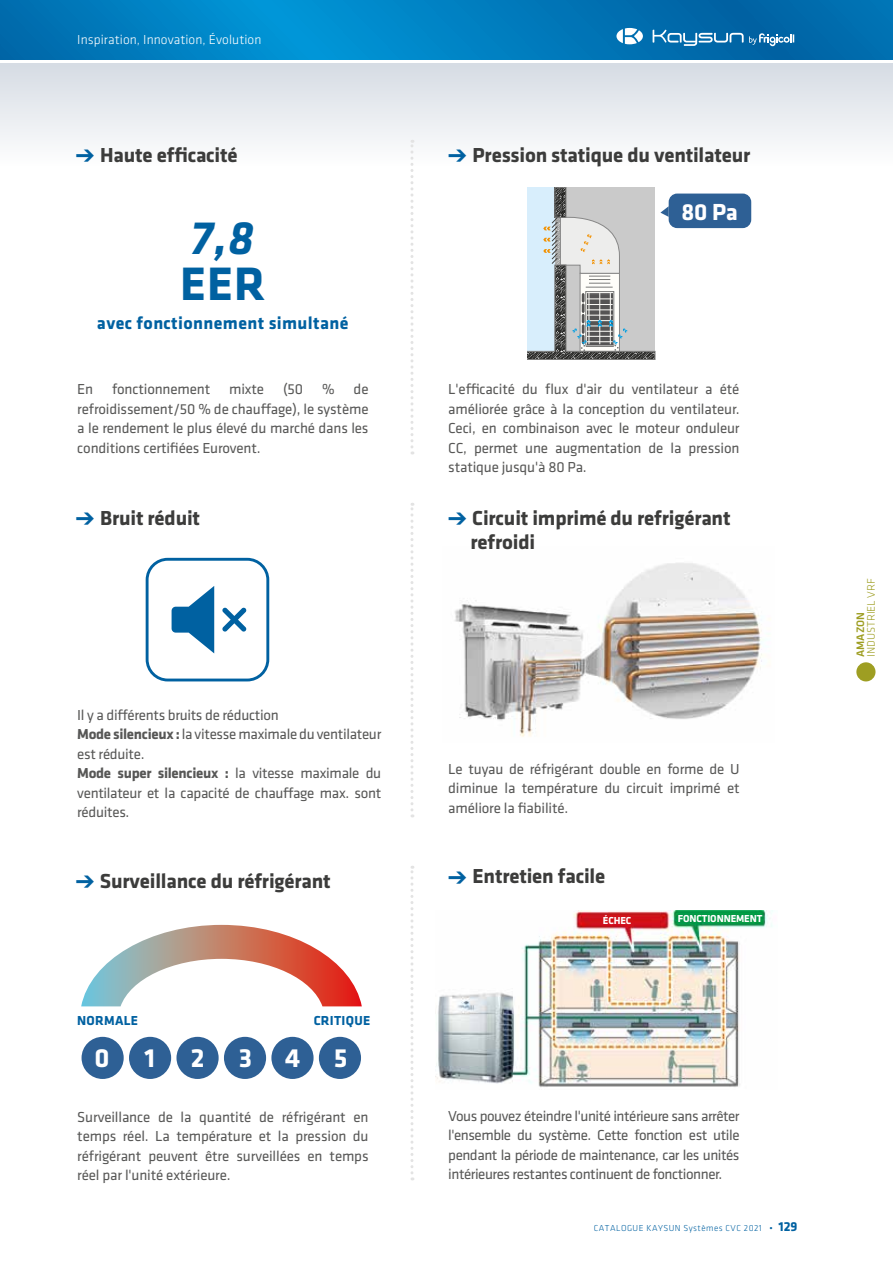
<style>
.page{position:relative;width:893px;height:1263px;background:#fff}
.page>*{position:absolute;margin:0;border:0;box-sizing:border-box;transform-origin:0 0}
.t1{font:italic 700 48.6px "Klavika";color:#0061a1}
.t2{font:700 48.6px "Klavika";color:#0061a1}
.t3{font:700 27.15px "Klavika";color:#fff}
.t4{font:700 24.15px "Klavika";color:#fff}
.t5{font:700 21px/24px "Klavika";letter-spacing:-.01em;color:#3c3c3b}
.t6{font:700 18px "Klavika";letter-spacing:.02em;color:#0061a1}
.t7{font:15px/19.5px "Klavika";letter-spacing:-.01em;color:#575756;text-align:justify}
.t8{font:300 13.5px "Klavika";letter-spacing:.005em;color:#fff}
.t9{font:700 13.5px "Klavika";letter-spacing:.02em;color:#0061a1}
.t10{font:700 13.5px "Klavika";color:#0061a1}
.t11{font:300 11.25px "Klavika";color:#9e9e22}
.t12{font:11.25px "Klavika Med Caps SC";color:#9e9e22}
.t13{font:700 10.5px "Klavika";letter-spacing:-.01em;color:#fff}
.t14{font:300 9px "Klavika";letter-spacing:.05em;color:#0061a1}
.s1{color:#0061a1}
.s2{font-weight:700}
.s3{font-weight:400}
</style>
<div class="page">
<svg style="left:0;top:0;width:893px;height:59px;background:#007abc"></svg>
<div style="left:0;top:64px;width:893px;height:102px;background:linear-gradient(to bottom,#d6dce4,#fefefe)"></div>
<svg style="left:616px;top:28px;width:27px;height:16px"></svg>
<svg style="left:653px;top:29px;width:141px;height:17px;background:#3b89bb"></svg>
<div style="left:856px;top:662px;width:19px;height:19px;background:#9e9e22;border-radius:50%"></div>
<img style="left:454px;top:563px;width:316px;height:174px">
<svg style="left:410px;top:866px;width:3px;height:314px"></svg>
<svg style="left:410px;top:503px;width:3px;height:314px"></svg>
<svg style="left:410px;top:140px;width:3px;height:314px"></svg>
<div style="left:669px;top:194px;width:82px;height:34px;background:#2e6095;border-radius:9px"></div>
<div style="left:146px;top:558px;width:123px;height:123px;border:3px solid #0061a1;border-radius:21px"></div>
<svg style="left:172px;top:586px;width:42px;height:67px"></svg>
<svg style="left:222px;top:607px;width:25px;height:25px"></svg>
<img style="left:436px;top:911px;width:337px;height:176px">
<div style="left:82px;top:1037px;width:42px;height:42px;background:#2e6095;border-radius:50%"></div>
<div style="left:176px;top:1037px;width:43px;height:42px;background:#2e6095;border-radius:50%"></div>
<div style="left:271px;top:1037px;width:43px;height:42px;background:#2e6095;border-radius:50%"></div>
<div style="left:129px;top:1037px;width:42px;height:42px;background:#2e6095;border-radius:50%"></div>
<div style="left:224px;top:1037px;width:42px;height:42px;background:#2e6095;border-radius:50%"></div>
<div style="left:319px;top:1037px;width:42px;height:42px;background:#2e6095;border-radius:50%"></div>
<svg style="left:81px;top:925px;width:281px;height:81px"></svg>
<div style="left:527px;top:187px;width:28px;height:164px;background:#d8eefc"></div>
<div style="left:566px;top:187px;width:89px;height:164px;background:#cacaca"></div>
<svg style="left:557px;top:189px;width:7px;height:17px"></svg>
<div style="left:555px;top:187px;width:11px;height:31px;border:1px solid #7c7c7b"></div>
<svg style="left:527px;top:206px;width:142px;height:153px"></svg>
<p class="t8" style="left:77px;top:32px;width:186px">Inspiration, Innovation, Évolution</p>
<h3 class="t5" style="left:76px;top:143px;width:163px"><span class="s1">➔</span> Haute efficacité</h3>
<h3 class="t5" style="left:448px;top:143px;width:304px"><span class="s1">➔</span> Pression statique du ventilateur</h3>
<h1 class="t1" style="left:191px;top:211px;width:64px">7,8</h1>
<h1 class="t2" style="left:180px;top:257px;width:87px">EER</h1>
<p class="t6" style="left:97px;top:313px;width:253px">avec fonctionnement simultané</p>
<p class="t7" style="left:77px;top:379px;width:17px">En</p>
<p class="t7" style="left:112px;top:379px;width:100px">fonctionnement</p>
<p class="t7" style="left:229px;top:379px;width:36px">mixte</p>
<p class="t7" style="left:283px;top:379px;width:22px">(50</p>
<p class="t7" style="left:322px;top:379px;width:14px">%</p>
<p class="t7" style="left:77px;top:379px;width:293px;text-indent:276px">de refroidissement/50 % de chauffage), le système a le rendement le plus élevé du marché dans les conditions certifiées Eurovent.</p>
<h3 class="t4" style="left:682px;top:194px;width:58px">80 Pa</h3>
<p class="t7" style="left:448px;top:379px;width:293px">L'efficacité du flux d'air du ventilateur a été améliorée grâce à la conception du ventilateur.<br>Ceci, en combinaison avec le moteur onduleur CC, permet une augmentation de la pression statique jusqu'à 80 Pa.</p>
<h3 class="t5" style="left:76px;top:506px;width:126px"><span class="s1">➔</span> Bruit réduit</h3>
<h3 class="t5" style="left:470px;top:506px;width:262px;text-indent:-22px"><span class="s1">➔</span> Circuit imprimé du refrigérant refroidi</h3>
<p class="t7" style="left:77px;top:705px;width:306px;text-align:left">Il y a différents bruits de réduction<br><span class="s2">Mode silencieux :</span> la vitesse maximale du ventilateur est réduite.<br><span class="s2">Mode super silencieux :</span> la vitesse maximale du ventilateur et la capacité de chauffage max. sont réduites.</p>
<p class="t7" style="left:448px;top:759px;width:293px">Le tuyau de réfrigérant double en forme de U diminue la température du circuit imprimé et améliore la fiabilité.</p>
<h3 class="t5" style="left:76px;top:868px;width:256px"><span class="s1">➔</span> Surveillance du réfrigérant</h3>
<h3 class="t5" style="left:448px;top:864px;width:159px"><span class="s1">➔</span> Entretien facile</h3>
<p class="t9" style="left:77px;top:1013px;width:62px">NORMALE</p>
<p class="t9" style="left:314px;top:1013px;width:58px">CRITIQUE</p>
<h2 class="t3" style="left:95px;top:1043px;width:17px">0</h2>
<h2 class="t3" style="left:145px;top:1043px;width:12px">1</h2>
<h2 class="t3" style="left:191px;top:1043px;width:15px">2</h2>
<h2 class="t3" style="left:239px;top:1043px;width:110px">345</h2>
<p class="t7" style="left:77px;top:1107px;width:293px">Surveillance de la quantité de réfrigérant en temps réel. La température et la pression du réfrigérant peuvent être surveillées en temps réel par l'unité extérieure.</p>
<p class="t13" style="left:603px;top:913px;width:30px">ÉCHEC</p>
<p class="t13" style="left:678px;top:911px;width:86px">FONCTIONNEMENT</p>
<p class="t7" style="left:448px;top:1106px;width:293px">Vous pouvez éteindre l'unité intérieure sans arrêter l'ensemble du système. Cette fonction est utile pendant la période de maintenance, car les unités intérieures restantes continuent de fonctionner.</p>
<p class="t10" style="left:779px;top:1217px;width:20px">129</p>
<p class="t14" style="left:594px;top:1223px;width:180px">CATALOGUE KAYSUN Systèmes CVC 2021 <span class="s3">•</span></p>
<p class="t11" style="left:865px;top:657px;width:80px;rotate:-90deg">INDUSTRIEL VRF</p>
<p class="t12" style="left:854px;top:657px;width:47px;rotate:-90deg">AMAZON</p>
</div>
